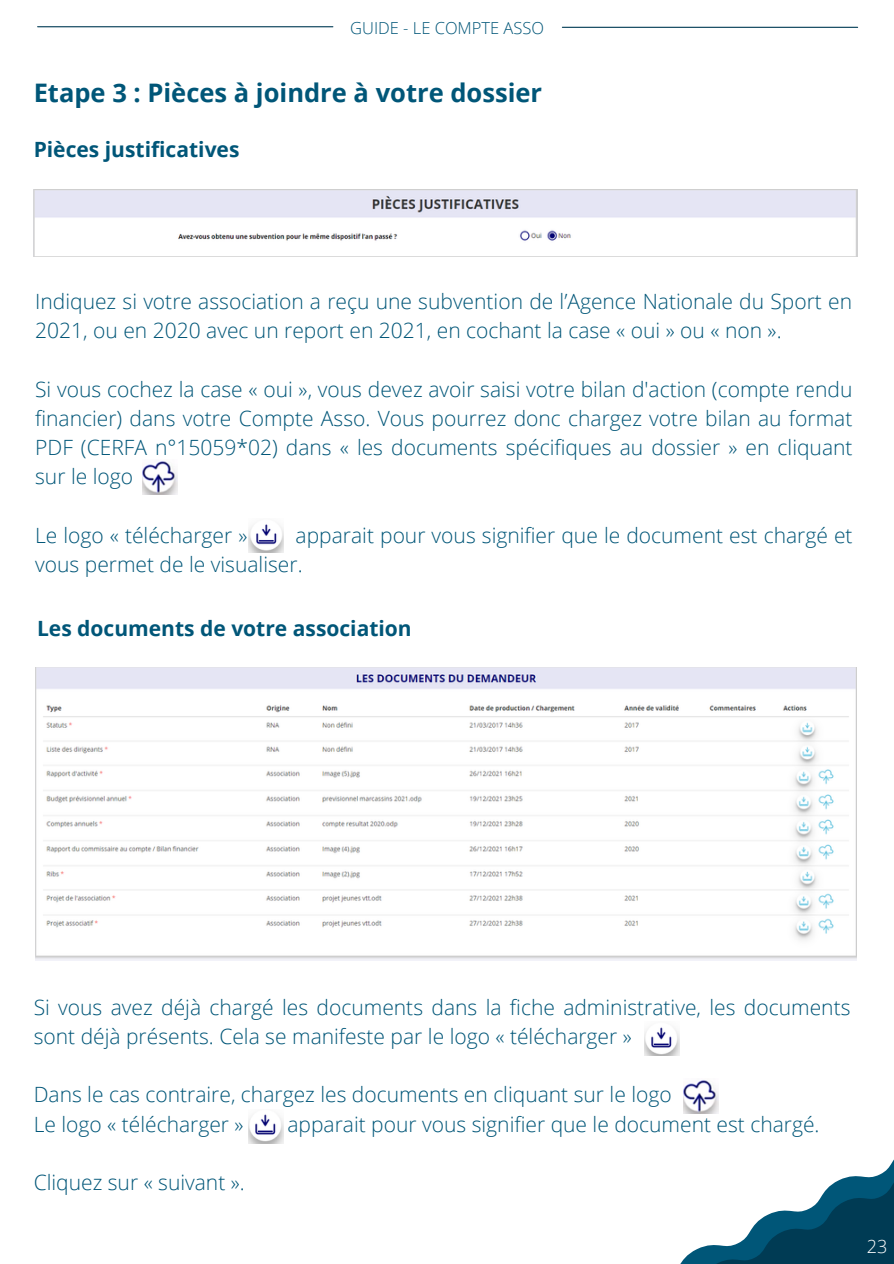
<style>
.page{position:relative;width:894px;height:1264px;background:#fff}
.page>*{position:absolute;margin:0;border:0;box-sizing:border-box;transform-origin:0 0}
.t1{font:700 25.5px "Open Sans";color:#005678}
.t2{font:300 21px/29.2px "Open Sans";color:#005678}
.t3{font:700 21px "Open Sans";color:#005678}
.t4{font:300 18px "Open Sans";color:#fff}
.t5{font:300 16.5px "Open Sans";color:#005678}
</style>
<div class="page">
<hr style="left:38px;top:26px;width:295px;height:1px;background:#003b54">
<hr style="left:562px;top:27px;width:295px;height:1px;background:#003b54">
<svg style="left:681px;top:1161px;width:212px;height:102px"></svg>
<img style="left:248px;top:524px;width:35px;height:28px">
<img style="left:142px;top:461px;width:35px;height:33px">
<img style="left:34px;top:189px;width:823px;height:68px">
<img style="left:35px;top:668px;width:821px;height:292px">
<img style="left:644px;top:1027px;width:35px;height:28px">
<img style="left:248px;top:1114px;width:35px;height:28px">
<img style="left:683px;top:1080px;width:35px;height:33px">
<p class="t5" style="left:350px;top:16px;width:195px">GUIDE - LE COMPTE ASSO</p>
<p class="t1" style="left:34px;top:75px;width:510px">Etape 3 : Pièces à joindre à votre dossier</p>
<p class="t3" style="left:34px;top:135px;width:207px">Pièces justificatives</p>
<p class="t2" style="left:35px;top:286px;width:818px">Indiquez si votre association a reçu une subvention de l’Agence Nationale du Sport en<br>2021, ou en 2020 avec un report en 2021, en cochant la case « oui » ou « non ».</p>
<p class="t2" style="left:35px;top:374px;width:818px;text-align:justify">Si vous cochez la case « oui », vous devez avoir saisi votre bilan d'action (compte rendu financier) dans votre Compte Asso. Vous pourrez donc chargez votre bilan au format PDF (CERFA n°15059*02) dans « les documents spécifiques au dossier » en cliquant sur le logo</p>
<p class="t2" style="left:35px;top:520px;width:214px">Le logo « télécharger »</p>
<p class="t2" style="left:35px;top:520px;width:818px;text-indent:260px">apparait pour vous signifier que le document est chargé et vous permet de le visualiser.</p>
<p class="t3" style="left:37px;top:613px;width:376px">Les documents de votre association</p>
<p class="t2" style="left:34px;top:991px;width:818px">Si vous avez déjà chargé les documents dans la fiche administrative, les documents sont déjà présents. Cela se manifeste par le logo « télécharger »</p>
<p class="t2" style="left:34px;top:1079px;width:639px">Dans le cas contraire, chargez les documents en cliquant sur le logo<br>Le logo « télécharger »</p>
<p class="t2" style="left:287px;top:1108px;width:533px">apparait pour vous signifier que le document est chargé.</p>
<p class="t2" style="left:34px;top:1167px;width:213px">Cliquez sur « suivant ».</p>
<p class="t4" style="left:866px;top:1233px;width:22px">23</p>
</div>
